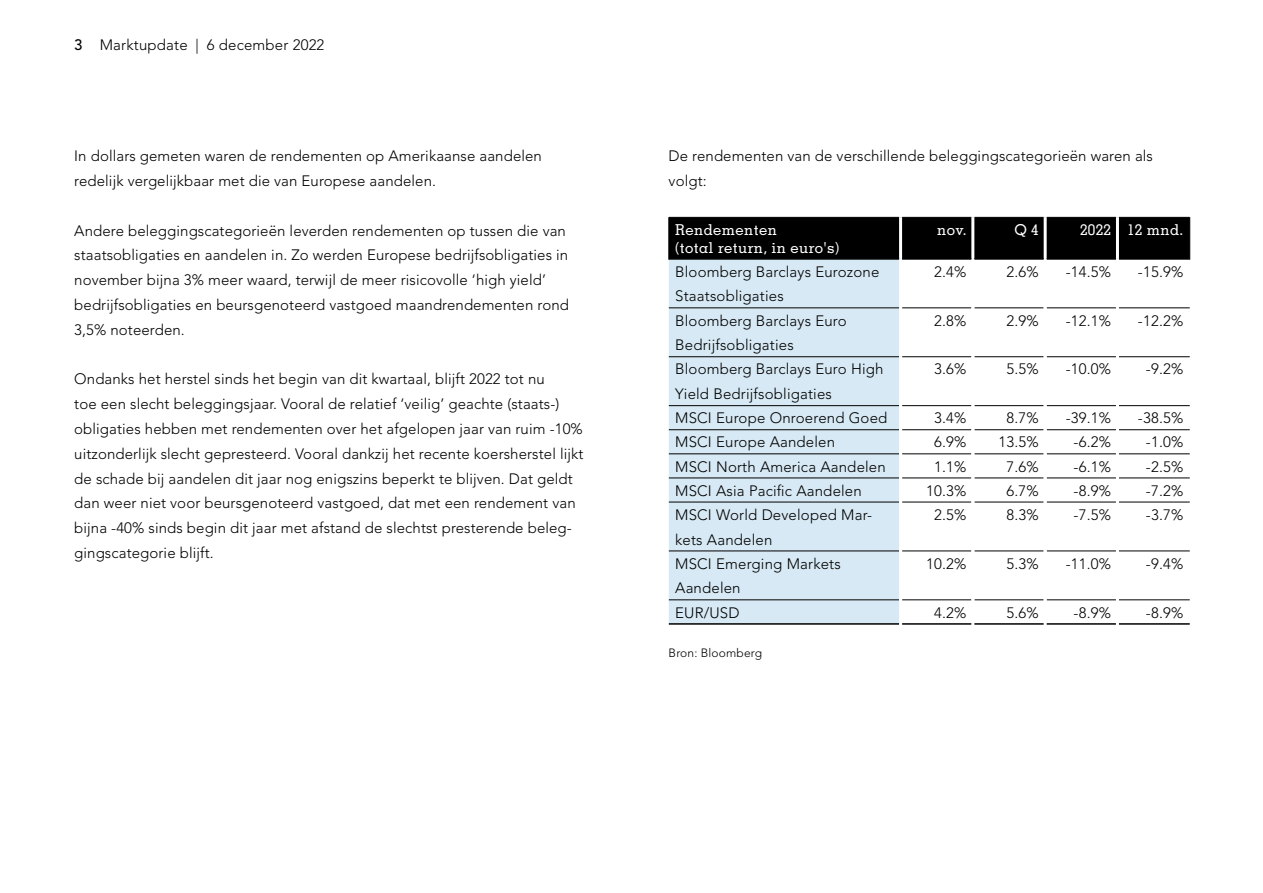
<style>
.page{position:relative;width:1263px;height:893px;background:#fff}
.page>*{position:absolute;margin:0;border:0;box-sizing:border-box;transform-origin:0 0}
.t1{font:300 15px/24.8px "Avenir LT Std";letter-spacing:.005em;color:#000}
.t2{font:500 15px/18px "Memphis LT Std";letter-spacing:.025em;color:#fff}
.t3{font:300 12px "Avenir LT Std";letter-spacing:.01em;color:#000}
.s1{font-weight:500}
</style>
<div class="page">
<div style="left:669px;top:218px;width:520px;height:40px;background:#000"></div>
<div style="left:669px;top:260px;width:230px;height:363px;background:#d7e9f4"></div>
<hr style="left:669px;top:217px;width:230px;height:1px;background:#000">
<hr style="left:668px;top:217px;width:1px;height:43px;background:#000">
<hr style="left:902px;top:217px;width:69px;height:1px;background:#000">
<hr style="left:974px;top:217px;width:70px;height:1px;background:#000">
<hr style="left:1047px;top:217px;width:69px;height:1px;background:#000">
<hr style="left:1119px;top:217px;width:70px;height:1px;background:#000">
<hr style="left:1189px;top:217px;width:1px;height:43px;background:#000">
<hr style="left:669px;top:308px;width:230px;height:1px;background:#000">
<hr style="left:902px;top:308px;width:69px;height:1px;background:#000">
<hr style="left:974px;top:308px;width:70px;height:1px;background:#000">
<hr style="left:1047px;top:308px;width:69px;height:1px;background:#000">
<hr style="left:1119px;top:308px;width:71px;height:1px;background:#000">
<hr style="left:669px;top:356px;width:230px;height:1px;background:#000">
<hr style="left:902px;top:356px;width:69px;height:1px;background:#000">
<hr style="left:974px;top:356px;width:70px;height:1px;background:#000">
<hr style="left:1047px;top:356px;width:69px;height:1px;background:#000">
<hr style="left:1119px;top:356px;width:71px;height:1px;background:#000">
<hr style="left:669px;top:405px;width:230px;height:1px;background:#000">
<hr style="left:902px;top:405px;width:69px;height:1px;background:#000">
<hr style="left:974px;top:405px;width:70px;height:1px;background:#000">
<hr style="left:1047px;top:405px;width:69px;height:1px;background:#000">
<hr style="left:1119px;top:405px;width:71px;height:1px;background:#000">
<hr style="left:669px;top:429px;width:230px;height:1px;background:#000">
<hr style="left:902px;top:429px;width:69px;height:1px;background:#000">
<hr style="left:974px;top:429px;width:70px;height:1px;background:#000">
<hr style="left:1047px;top:429px;width:69px;height:1px;background:#000">
<hr style="left:1119px;top:429px;width:71px;height:1px;background:#000">
<hr style="left:669px;top:454px;width:230px;height:1px;background:#000">
<hr style="left:902px;top:454px;width:69px;height:1px;background:#000">
<hr style="left:974px;top:454px;width:70px;height:1px;background:#000">
<hr style="left:1047px;top:454px;width:69px;height:1px;background:#000">
<hr style="left:1119px;top:454px;width:71px;height:1px;background:#000">
<hr style="left:669px;top:478px;width:230px;height:1px;background:#000">
<hr style="left:902px;top:478px;width:69px;height:1px;background:#000">
<hr style="left:974px;top:478px;width:70px;height:1px;background:#000">
<hr style="left:1047px;top:478px;width:69px;height:1px;background:#000">
<hr style="left:1119px;top:478px;width:71px;height:1px;background:#000">
<hr style="left:669px;top:502px;width:230px;height:1px;background:#000">
<hr style="left:902px;top:502px;width:69px;height:1px;background:#000">
<hr style="left:974px;top:502px;width:70px;height:1px;background:#000">
<hr style="left:1047px;top:502px;width:69px;height:1px;background:#000">
<hr style="left:1119px;top:502px;width:71px;height:1px;background:#000">
<hr style="left:669px;top:551px;width:230px;height:1px;background:#000">
<hr style="left:902px;top:551px;width:69px;height:1px;background:#000">
<hr style="left:974px;top:551px;width:70px;height:1px;background:#000">
<hr style="left:1047px;top:551px;width:69px;height:1px;background:#000">
<hr style="left:1119px;top:551px;width:71px;height:1px;background:#000">
<hr style="left:669px;top:600px;width:230px;height:1px;background:#000">
<hr style="left:902px;top:600px;width:69px;height:1px;background:#000">
<hr style="left:974px;top:600px;width:70px;height:1px;background:#000">
<hr style="left:1047px;top:600px;width:69px;height:1px;background:#000">
<hr style="left:1119px;top:600px;width:71px;height:1px;background:#000">
<hr style="left:899px;top:217px;width:3px;height:42px;background:#fff">
<hr style="left:971px;top:217px;width:3px;height:42px;background:#fff">
<hr style="left:1044px;top:217px;width:3px;height:42px;background:#fff">
<hr style="left:1116px;top:217px;width:3px;height:42px;background:#fff">
<hr style="left:669px;top:258px;width:230px;height:2px;background:#000">
<hr style="left:902px;top:258px;width:69px;height:2px;background:#000">
<hr style="left:974px;top:258px;width:70px;height:2px;background:#000">
<hr style="left:1047px;top:258px;width:69px;height:2px;background:#000">
<hr style="left:1119px;top:258px;width:70px;height:2px;background:#000">
<hr style="left:669px;top:623px;width:230px;height:2px;background:#000">
<hr style="left:902px;top:623px;width:69px;height:2px;background:#000">
<hr style="left:974px;top:623px;width:70px;height:2px;background:#000">
<hr style="left:1047px;top:623px;width:69px;height:2px;background:#000">
<hr style="left:1119px;top:623px;width:71px;height:2px;background:#000">
<p class="t1" style="left:74px;top:32px;width:252px"><span class="s1">3</span> Marktupdate | 6 december 2022</p>
<p class="t1" style="left:74px;top:144px;width:469px">In dollars gemeten waren de rendementen op Amerikaanse aandelen redelijk vergelijkbaar met die van Europese aandelen.</p>
<p class="t1" style="left:74px;top:218px;width:496px">Andere beleggingscategorieën leverden rendementen op tussen die van staatsobligaties en aandelen in. Zo werden Europese bedrijfsobligaties in november bijna 3% meer waard, terwijl de meer risicovolle ‘high yield’ bedrijfsobligaties en beursgenoteerd vastgoed maandrendementen rond 3,5% noteerden.</p>
<p class="t1" style="left:74px;top:367px;width:511px">Ondanks het herstel sinds het begin van dit kwartaal, blijft 2022 tot nu<br>toe een slecht beleggingsjaar. Vooral de relatief ‘veilig’ geachte (staats-) obligaties hebben met rendementen over het afgelopen jaar van ruim -10% uitzonderlijk slecht gepresteerd. Vooral dankzij het recente koersherstel lijkt de schade bij aandelen dit jaar nog enigszins beperkt te blijven. Dat geldt dan weer niet voor beursgenoteerd vastgoed, dat met een rendement van bijna -40% sinds begin dit jaar met afstand de slechtst presterende beleg&shy;gingscategorie blijft.</p>
<p class="t1" style="left:669px;top:144px;width:486px">De rendementen van de verschillende beleggingscategorieën waren als volgt:</p>
<p class="t2" style="left:675px;top:220px;width:166px">Rendementen<br>(total return, in euro's)</p>
<p class="t2" style="left:937px;top:220px;width:31px">nov.</p>
<p class="t2" style="left:1014px;top:220px;width:26px">Q 4</p>
<p class="t2" style="left:1080px;top:220px;width:105px">2022 12 mnd.</p>
<p class="t1" style="left:675px;top:259px;width:206px">Bloomberg Barclays Eurozone<br>Staatsobligaties</p>
<p class="t1" style="left:934px;top:259px;width:34px">2.4%</p>
<p class="t1" style="left:1006px;top:259px;width:34px">2.6%</p>
<p class="t1" style="left:1066px;top:259px;width:47px">-14.5%</p>
<p class="t1" style="left:1138px;top:259px;width:47px">-15.9%</p>
<p class="t1" style="left:675px;top:308px;width:173px">Bloomberg Barclays Euro<br>Bedrijfsobligaties</p>
<p class="t1" style="left:934px;top:308px;width:34px">2.8%</p>
<p class="t1" style="left:1006px;top:308px;width:34px">2.9%</p>
<p class="t1" style="left:1066px;top:308px;width:47px">-12.1%</p>
<p class="t1" style="left:1138px;top:308px;width:47px">-12.2%</p>
<p class="t1" style="left:675px;top:357px;width:210px">Bloomberg Barclays Euro High<br>Yield Bedrijfsobligaties</p>
<p class="t1" style="left:934px;top:357px;width:34px">3.6%</p>
<p class="t1" style="left:1006px;top:357px;width:34px">5.5%</p>
<p class="t1" style="left:1066px;top:357px;width:47px">-10.0%</p>
<p class="t1" style="left:1146px;top:357px;width:39px">-9.2%</p>
<p class="t1" style="left:675px;top:406px;width:214px">MSCI Europe Onroerend Goed</p>
<p class="t1" style="left:934px;top:406px;width:34px">3.4%</p>
<p class="t1" style="left:1006px;top:406px;width:34px">8.7%</p>
<p class="t1" style="left:1066px;top:406px;width:47px">-39.1%</p>
<p class="t1" style="left:1138px;top:406px;width:47px">-38.5%</p>
<p class="t1" style="left:675px;top:430px;width:161px">MSCI Europe Aandelen</p>
<p class="t1" style="left:934px;top:430px;width:34px">6.9%</p>
<p class="t1" style="left:998px;top:430px;width:42px">13.5%</p>
<p class="t1" style="left:1074px;top:430px;width:39px">-6.2%</p>
<p class="t1" style="left:1146px;top:430px;width:39px">-1.0%</p>
<p class="t1" style="left:675px;top:454px;width:212px">MSCI North America Aandelen</p>
<p class="t1" style="left:934px;top:454px;width:34px">1.1%</p>
<p class="t1" style="left:1006px;top:454px;width:34px">7.6%</p>
<p class="t1" style="left:1074px;top:454px;width:39px">-6.1%</p>
<p class="t1" style="left:1146px;top:454px;width:39px">-2.5%</p>
<p class="t1" style="left:675px;top:478px;width:188px">MSCI Asia Pacific Aandelen</p>
<p class="t1" style="left:926px;top:478px;width:42px">10.3%</p>
<p class="t1" style="left:1006px;top:478px;width:34px">6.7%</p>
<p class="t1" style="left:1074px;top:478px;width:39px">-8.9%</p>
<p class="t1" style="left:1146px;top:478px;width:39px">-7.2%</p>
<p class="t1" style="left:675px;top:502px;width:198px">MSCI World Developed Mar&shy;kets Aandelen</p>
<p class="t1" style="left:934px;top:502px;width:34px">2.5%</p>
<p class="t1" style="left:1006px;top:502px;width:34px">8.3%</p>
<p class="t1" style="left:1074px;top:502px;width:39px">-7.5%</p>
<p class="t1" style="left:1146px;top:502px;width:39px">-3.7%</p>
<p class="t1" style="left:675px;top:551px;width:167px">MSCI Emerging Markets<br>Aandelen</p>
<p class="t1" style="left:926px;top:551px;width:42px">10.2%</p>
<p class="t1" style="left:1006px;top:551px;width:34px">5.3%</p>
<p class="t1" style="left:1066px;top:551px;width:47px">-11.0%</p>
<p class="t1" style="left:1146px;top:551px;width:39px">-9.4%</p>
<p class="t1" style="left:675px;top:600px;width:66px">EUR/USD</p>
<p class="t1" style="left:934px;top:600px;width:34px">4.2%</p>
<p class="t1" style="left:1006px;top:600px;width:34px">5.6%</p>
<p class="t1" style="left:1074px;top:600px;width:39px">-8.9%</p>
<p class="t1" style="left:1146px;top:600px;width:39px">-8.9%</p>
<p class="t3" style="left:669px;top:646px;width:95px">Bron: Bloomberg</p>
</div>
